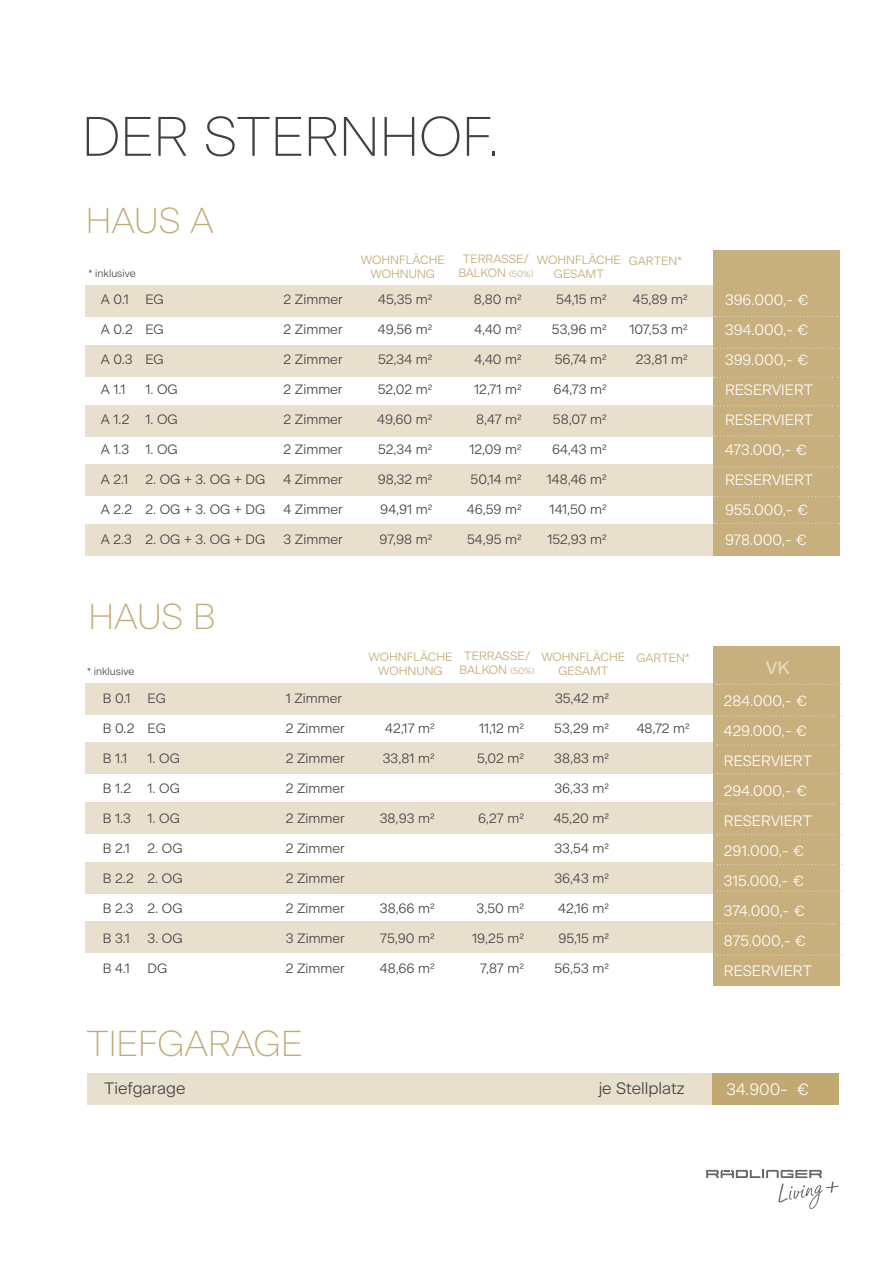
<style>
.page{position:relative;width:893px;height:1263px;background:#fff}
.page>*{position:absolute;margin:0;border:0;box-sizing:border-box;transform-origin:0 0}
.t1{font:100 55.5px "Beausite Classic";color:#404042}
.t2{font:100 36px "Beausite Classic";color:#c2a873}
.t3{font:500 18px "Beausite Classic";color:#e3d7be}
.t4{font:300 16.5px "Beausite Classic";color:#404042}
.t5{font:300 16.5px "Beausite Classic";color:#fff}
.t6{font:300 15px/30px "Beausite Classic";color:#fff}
.t7{font:300 13.5px "Beausite Classic";color:#404042}
.t8{font:300 12px/13.5px "Beausite Classic";color:#c2a873;text-align:center}
.t9{font:300 10.5px "Beausite Classic";color:#404042}
.s1{font-size:9px}
</style>
<div class="page">
<div style="left:85px;top:683px;width:680px;height:31px;background:#e9dfcd"></div>
<div style="left:85px;top:743px;width:680px;height:31px;background:#e9dfcd"></div>
<div style="left:85px;top:802px;width:680px;height:31px;background:#e9dfcd"></div>
<div style="left:85px;top:862px;width:680px;height:31px;background:#e9dfcd"></div>
<div style="left:85px;top:922px;width:680px;height:31px;background:#e9dfcd"></div>
<div style="left:88px;top:1074px;width:751px;height:31px;background:#e9dfcd"></div>
<div style="left:713px;top:646px;width:127px;height:339px;background:#c7af7e"></div>
<svg style="left:717px;top:716px;width:125px;height:1px"></svg>
<svg style="left:716px;top:684px;width:125px;height:1px"></svg>
<svg style="left:717px;top:744px;width:125px;height:2px"></svg>
<svg style="left:717px;top:773px;width:125px;height:1px"></svg>
<svg style="left:717px;top:803px;width:125px;height:1px"></svg>
<svg style="left:716px;top:834px;width:126px;height:1px"></svg>
<svg style="left:717px;top:864px;width:125px;height:1px"></svg>
<svg style="left:717px;top:891px;width:125px;height:1px"></svg>
<svg style="left:717px;top:923px;width:125px;height:1px"></svg>
<svg style="left:717px;top:955px;width:125px;height:1px"></svg>
<svg style="left:706px;top:1170px;width:133px;height:39px"></svg>
<div style="left:85px;top:286px;width:681px;height:31px;background:#e9dfcd"></div>
<div style="left:85px;top:346px;width:681px;height:31px;background:#e9dfcd"></div>
<div style="left:85px;top:405px;width:681px;height:31px;background:#e9dfcd"></div>
<div style="left:85px;top:465px;width:681px;height:31px;background:#e9dfcd"></div>
<div style="left:85px;top:525px;width:681px;height:31px;background:#e9dfcd"></div>
<div style="left:713px;top:251px;width:127px;height:305px;background:#c7af7e"></div>
<svg style="left:714px;top:348px;width:125px;height:1px"></svg>
<svg style="left:713px;top:316px;width:125px;height:1px"></svg>
<svg style="left:713px;top:377px;width:126px;height:1px"></svg>
<svg style="left:713px;top:405px;width:126px;height:2px"></svg>
<svg style="left:714px;top:435px;width:125px;height:1px"></svg>
<svg style="left:713px;top:466px;width:125px;height:1px"></svg>
<svg style="left:714px;top:496px;width:125px;height:1px"></svg>
<svg style="left:714px;top:523px;width:125px;height:1px"></svg>
<div style="left:713px;top:1074px;width:126px;height:31px;background:#c2a873"></div>
<h1 class="t1" style="left:82px;top:95px;width:419px">DER STERNHOF.</h1>
<h2 class="t2" style="left:86px;top:193px;width:130px">HAUS A</h2>
<p class="t9" style="left:88px;top:266px;width:49px">* inklusive</p>
<p class="t7" style="left:101px;top:289px;width:65px">A 0.1 EG</p>
<p class="t7" style="left:284px;top:289px;width:60px">2 Zimmer</p>
<p class="t7" style="left:378px;top:289px;width:56px">45,35 m²</p>
<p class="t7" style="left:474px;top:289px;width:49px">8,80 m²</p>
<p class="t7" style="left:556px;top:289px;width:52px">54,15 m²</p>
<p class="t7" style="left:633px;top:289px;width:56px">45,89 m²</p>
<p class="t7" style="left:101px;top:319px;width:65px">A 0.2 EG</p>
<p class="t7" style="left:284px;top:319px;width:60px">2 Zimmer</p>
<p class="t7" style="left:378px;top:319px;width:56px">49,56 m²</p>
<p class="t7" style="left:474px;top:319px;width:49px">4,40 m²</p>
<p class="t7" style="left:552px;top:319px;width:56px">53,96 m²</p>
<p class="t7" style="left:629px;top:319px;width:60px">107,53 m²</p>
<p class="t7" style="left:101px;top:349px;width:65px">A 0.3 EG</p>
<p class="t7" style="left:284px;top:349px;width:60px">2 Zimmer</p>
<p class="t7" style="left:378px;top:349px;width:56px">52,34 m²</p>
<p class="t7" style="left:474px;top:349px;width:49px">4,40 m²</p>
<p class="t7" style="left:555px;top:349px;width:54px">56,74 m²</p>
<p class="t7" style="left:636px;top:349px;width:53px">23,81 m²</p>
<p class="t7" style="left:101px;top:379px;width:26px">A 1.1</p>
<p class="t7" style="left:145px;top:379px;width:34px">1. OG</p>
<p class="t7" style="left:284px;top:379px;width:60px">2 Zimmer</p>
<p class="t7" style="left:378px;top:379px;width:56px">52,02 m²</p>
<p class="t7" style="left:474px;top:379px;width:49px">12,71 m²</p>
<p class="t7" style="left:554px;top:379px;width:55px">64,73 m²</p>
<p class="t7" style="left:101px;top:409px;width:79px">A 1.2 1. OG</p>
<p class="t7" style="left:284px;top:409px;width:60px">2 Zimmer</p>
<p class="t7" style="left:377px;top:409px;width:57px">49,60 m²</p>
<p class="t7" style="left:476px;top:409px;width:47px">8,47 m²</p>
<p class="t7" style="left:553px;top:409px;width:55px">58,07 m²</p>
<p class="t7" style="left:101px;top:439px;width:79px">A 1.3 1. OG</p>
<p class="t7" style="left:284px;top:439px;width:60px">2 Zimmer</p>
<p class="t7" style="left:378px;top:439px;width:56px">52,34 m²</p>
<p class="t7" style="left:469px;top:439px;width:54px">12,09 m²</p>
<p class="t7" style="left:552px;top:439px;width:56px">64,43 m²</p>
<p class="t7" style="left:101px;top:469px;width:29px">A 2.1</p>
<p class="t7" style="left:145px;top:469px;width:121px">2. OG + 3. OG + DG</p>
<p class="t7" style="left:284px;top:469px;width:61px">4 Zimmer</p>
<p class="t7" style="left:378px;top:469px;width:56px">98,32 m²</p>
<p class="t7" style="left:471px;top:469px;width:53px">50,14 m²</p>
<p class="t7" style="left:547px;top:469px;width:61px">148,46 m²</p>
<p class="t7" style="left:101px;top:499px;width:166px">A 2.2 2. OG + 3. OG + DG</p>
<p class="t7" style="left:284px;top:499px;width:61px">4 Zimmer</p>
<p class="t7" style="left:380px;top:499px;width:54px">94,91 m²</p>
<p class="t7" style="left:467px;top:499px;width:56px">46,59 m²</p>
<p class="t7" style="left:550px;top:499px;width:59px">141,50 m²</p>
<p class="t7" style="left:101px;top:529px;width:166px">A 2.3 2. OG + 3. OG + DG</p>
<p class="t7" style="left:284px;top:529px;width:61px">3 Zimmer</p>
<p class="t7" style="left:380px;top:529px;width:54px">97,98 m²</p>
<p class="t7" style="left:467px;top:529px;width:56px">54,95 m²</p>
<p class="t7" style="left:547px;top:529px;width:61px">152,93 m²</p>
<p class="t8" style="left:361px;top:252px;width:85px">WOHNFLÄCHE<br>WOHNUNG</p>
<p class="t8" style="left:537px;top:252px;width:85px">WOHNFLÄCHE<br>GESAMT</p>
<p class="t8" style="left:458px;top:251px;width:77px">TERRASSE/<br>BALKON <span class="s1">(50%)</span></p>
<p class="t8" style="left:629px;top:253px;width:55px">GARTEN*</p>
<h2 class="t2" style="left:89px;top:590px;width:128px">HAUS B</h2>
<p class="t8" style="left:368px;top:649px;width:85px">WOHNFLÄCHE<br>WOHNUNG</p>
<p class="t8" style="left:541px;top:649px;width:85px">WOHNFLÄCHE<br>GESAMT</p>
<p class="t8" style="left:460px;top:648px;width:77px">TERRASSE/<br>BALKON <span class="s1">(50%)</span></p>
<p class="t8" style="left:636px;top:650px;width:55px">GARTEN*</p>
<p class="t9" style="left:87px;top:663px;width:49px">* inklusive</p>
<p class="t7" style="left:103px;top:688px;width:29px">B 0.1</p>
<p class="t7" style="left:148px;top:688px;width:20px">EG</p>
<p class="t7" style="left:286px;top:688px;width:58px">1 Zimmer</p>
<p class="t7" style="left:555px;top:688px;width:55px">35,42 m²</p>
<p class="t7" style="left:103px;top:718px;width:65px">B 0.2 EG</p>
<p class="t7" style="left:286px;top:718px;width:60px">2 Zimmer</p>
<p class="t7" style="left:385px;top:718px;width:51px">42,17 m²</p>
<p class="t7" style="left:479px;top:718px;width:46px">11,12 m²</p>
<p class="t7" style="left:554px;top:718px;width:56px">53,29 m²</p>
<p class="t7" style="left:637px;top:718px;width:55px">48,72 m²</p>
<p class="t7" style="left:103px;top:748px;width:26px">B 1.1</p>
<p class="t7" style="left:148px;top:748px;width:34px">1. OG</p>
<p class="t7" style="left:286px;top:748px;width:60px">2 Zimmer</p>
<p class="t7" style="left:383px;top:748px;width:53px">33,81 m²</p>
<p class="t7" style="left:477px;top:748px;width:48px">5,02 m²</p>
<p class="t7" style="left:554px;top:748px;width:56px">38,83 m²</p>
<p class="t7" style="left:103px;top:778px;width:79px">B 1.2 1. OG</p>
<p class="t7" style="left:286px;top:778px;width:60px">2 Zimmer</p>
<p class="t7" style="left:554px;top:778px;width:56px">36,33 m²</p>
<p class="t7" style="left:103px;top:808px;width:79px">B 1.3 1. OG</p>
<p class="t7" style="left:286px;top:808px;width:60px">2 Zimmer</p>
<p class="t7" style="left:380px;top:808px;width:56px">38,93 m²</p>
<p class="t7" style="left:478px;top:808px;width:47px">6,27 m²</p>
<p class="t7" style="left:554px;top:808px;width:57px">45,20 m²</p>
<p class="t7" style="left:103px;top:838px;width:28px">B 2.1</p>
<p class="t7" style="left:148px;top:838px;width:37px">2. OG</p>
<p class="t7" style="left:286px;top:838px;width:60px">2 Zimmer</p>
<p class="t7" style="left:554px;top:838px;width:56px">33,54 m²</p>
<p class="t7" style="left:103px;top:868px;width:81px">B 2.2 2. OG</p>
<p class="t7" style="left:286px;top:868px;width:60px">2 Zimmer</p>
<p class="t7" style="left:554px;top:868px;width:56px">36,43 m²</p>
<p class="t7" style="left:103px;top:898px;width:81px">B 2.3 2. OG</p>
<p class="t7" style="left:286px;top:898px;width:60px">2 Zimmer</p>
<p class="t7" style="left:380px;top:898px;width:56px">38,66 m²</p>
<p class="t7" style="left:477px;top:898px;width:49px">3,50 m²</p>
<p class="t7" style="left:558px;top:898px;width:52px">42,16 m²</p>
<p class="t7" style="left:103px;top:928px;width:28px">B 3.1</p>
<p class="t7" style="left:148px;top:928px;width:37px">3. OG</p>
<p class="t7" style="left:286px;top:928px;width:61px">3 Zimmer</p>
<p class="t7" style="left:380px;top:928px;width:56px">75,90 m²</p>
<p class="t7" style="left:472px;top:928px;width:53px">19,25 m²</p>
<p class="t7" style="left:558px;top:928px;width:52px">95,15 m²</p>
<p class="t7" style="left:103px;top:958px;width:28px">B 4.1</p>
<p class="t7" style="left:148px;top:958px;width:21px">DG</p>
<p class="t7" style="left:286px;top:958px;width:60px">2 Zimmer</p>
<p class="t7" style="left:380px;top:958px;width:56px">48,66 m²</p>
<p class="t7" style="left:480px;top:958px;width:45px">7,87 m²</p>
<p class="t7" style="left:555px;top:958px;width:56px">56,53 m²</p>
<h2 class="t2" style="left:86px;top:1016px;width:218px">TIEFGARAGE</h2>
<p class="t4" style="left:104px;top:1076px;width:83px">Tiefgarage</p>
<p class="t4" style="left:599px;top:1076px;width:88px">je Stellplatz</p>
<p class="t6" style="left:725px;top:284px;width:90px">396.000,- €<br>394.000,- €<br>399.000,- €<br>RESERVIERT<br>RESERVIERT<br>473.000,- €<br>RESERVIERT<br>955.000,- €<br>978.000,- €</p>
<h3 class="t3" style="left:766px;top:654px;width:26px">VK</h3>
<p class="t6" style="left:724px;top:684px;width:90px">284.000,- €<br>429.000,- €<br>RESERVIERT<br>294.000,- €<br>RESERVIERT<br>291.000,- €<br>315.000,- €<br>374.000,- €<br>875.000,- €<br>RESERVIERT</p>
<p class="t5" style="left:726px;top:1076px;width:84px">34.900- €</p>
</div>
